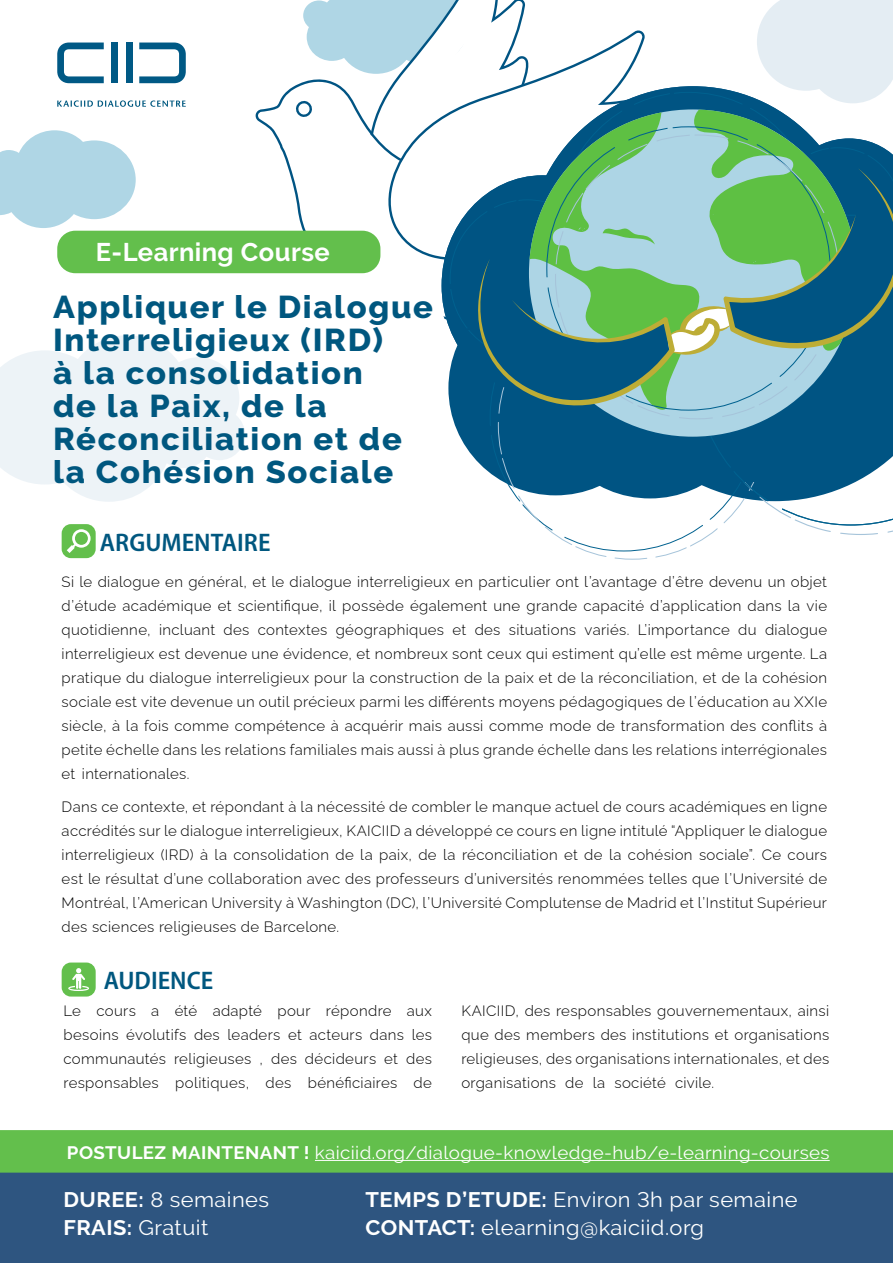
<style>
.page{position:relative;width:893px;height:1263px;background:#fff}
.page>*{position:absolute;margin:0;border:0;box-sizing:border-box;transform-origin:0 0}
.Titles{font:800 31.5px/33px "Raleway";letter-spacing:.05em;color:#00577f;scale:1.04 1}
.Titles-2{font:25.5px "Myriad Variable Concept";color:#00577f;scale:1.04 1}
.Body{font:700 25.5px "Raleway";letter-spacing:.015em;color:#fff}
.Titles-3{font:21px "Raleway";letter-spacing:.02em;color:#fff;scale:1.04 1}
.Titles-4{font:18px "Raleway";letter-spacing:.02em;color:#fff;scale:1.04 1}
.Body-2{font:100 15px/24px "Raleway";letter-spacing:.025em;color:#000;text-align:right}
.s1{font-weight:700}
</style>
<div class="page">
<svg style="left:0;top:335px;width:245px;height:167px"></svg>
<svg style="left:255px;top:85px;width:40px;height:189px"></svg>
<div style="left:448px;top:281px;width:215px;height:214px;background:#005483;border-radius:50%"></div>
<div style="left:543px;top:284px;width:214px;height:214px;background:#005483;border-radius:50%"></div>
<svg style="left:695px;top:411px;width:198px;height:114px"></svg>
<div style="left:529px;top:109px;width:327px;height:328px;background:#add5e5;border-radius:50%"></div>
<svg style="left:0;top:130px;width:136px;height:98px"></svg>
<svg style="left:295px;top:0;width:598px;height:411px"></svg>
<div style="left:57px;top:231px;width:323px;height:42px;background:#63bf4c;border-radius:18px"></div>
<svg style="left:57px;top:43px;width:47px;height:40px"></svg>
<svg style="left:139px;top:43px;width:47px;height:40px"></svg>
<div style="left:111px;top:43px;width:6px;height:40px;background:#005985"></div>
<div style="left:126px;top:43px;width:6px;height:40px;background:#005985"></div>
<svg style="left:57px;top:100px;width:129px;height:7px"></svg>
<div style="left:0;top:1139px;width:893px;height:124px;background:#2e5580"></div>
<div style="left:0;top:1130px;width:893px;height:42px;background:#63bf4c"></div>
<hr style="left:315px;top:1160px;width:515px;height:1px;background:#fff">
<div style="left:62px;top:962px;width:34px;height:34px;background:#63bf4c;border-radius:9px"></div>
<svg style="left:68px;top:968px;width:21px;height:23px"></svg>
<div style="left:62px;top:524px;width:34px;height:34px;background:#63bf4c;border-radius:9px"></div>
<svg style="left:67px;top:529px;width:24px;height:24px"></svg>
<div style="left:75px;top:532px;width:13px;height:13px;background:#63bf4c;border-radius:50%"></div>
<p class="Body" style="left:96px;top:238px;width:235px">E-Learning Course</p>
<p class="Titles" style="left:53px;top:291px;width:367px">Appliquer le Dialogue<br>Interreligieux (IRD(<br>à la consolidation<br>de la Paix, de la<br>Réconciliation et de la Cohésion Sociale</p>
<p class="Titles-2" style="left:100px;top:527px;width:166px">ARGUMENTAIRE</p>
<p class="Body-2" style="left:62px;top:568px;width:767px">Si le dialogue en général, et le dialogue interreligieux en particulier ont ’l avantage d’être devenu un objet d’étude académique et scientifique, il possède également une grande capacité d’application dans la vie dialogue</p>
<p class="Body-2" style="left:62px;top:616px;width:767px;text-align:left">quotidienne,<br>interreligieux est devenue une évidence, et nombreux sont ceux qui estiment qu’elle est même urgente. La pratique du dialogue interreligieux pour la construction de la paix et de la réconciliation, et de la cohésion sociale est vite devenue un outil précieux parmi les différents moyens pédagogiques de ’l éducation au XXIe siècle à, la fois comme compétence à acquérir mais aussi comme mode de transformation des conflits à petite échelle dans les relations familiales mais aussi à plus grande échelle dans les relations interrégionales et internationales.</p>
<p class="Body-2" style="left:62px;top:793px;width:767px;text-align:justify">Dans ce contexte, et répondant laà nécessité de combler le manque actuel de cours académiques en ligne accrédités sur le dialogue interreligieux, KAICIID a développé ce cours en ligne intitulé “Appliquer le dialogue interreligieux (IRD) à la consolidation de la paix, de la réconciliation et de la cohésion sociale .” Ce cours est le résultat d’une collaboration avec des professeurs d’universités renommées telles que ’l Université de Montréal ’l, American University à Washington (DC ’l,) Université Complutense de Madrid et ’l Institut Supérieur des sciences religieuses de Barcelone.</p>
<p class="Body-2" style="left:159px;top:616px;width:58px">incluant</p>
<p class="Body-2" style="left:224px;top:616px;width:27px">des</p>
<p class="Body-2" style="left:336px;top:616px;width:110px">géographiques</p>
<p class="Body-2" style="left:475px;top:616px;width:27px">des</p>
<p class="Body-2" style="left:509px;top:616px;width:69px">situations</p>
<p class="Body-2" style="left:584px;top:616px;width:147px">variés ’L. importance</p>
<p class="Body-2" style="left:738px;top:616px;width:20px">du</p>
<p class="Body-2" style="left:258px;top:616px;width:71px">contextes</p>
<p class="Body-2" style="left:453px;top:616px;width:15px">et</p>
<p class="Body-2" style="left:64px;top:996px;width:19px">Le</p>
<p class="Titles-2" style="left:104px;top:965px;width:107px">AUDIENCE</p>
<p class="Body-2" style="left:96px;top:996px;width:41px">cours</p>
<p class="Body-2" style="left:151px;top:996px;width:10px">a</p>
<p class="Body-2" style="left:175px;top:996px;width:24px">été</p>
<p class="Body-2" style="left:213px;top:996px;width:51px">adapté</p>
<p class="Body-2" style="left:277px;top:996px;width:35px">pour</p>
<p class="Body-2" style="left:326px;top:996px;width:67px">répondre</p>
<p class="Body-2" style="left:407px;top:996px;width:27px">aux</p>
<p class="Body-2" style="left:64px;top:1020px;width:57px">besoins</p>
<p class="Body-2" style="left:126px;top:1020px;width:62px">évolutifs</p>
<p class="Body-2" style="left:194px;top:1020px;width:27px">des</p>
<p class="Body-2" style="left:228px;top:1020px;width:54px">leaders</p>
<p class="Body-2" style="left:288px;top:1020px;width:15px">et</p>
<p class="Body-2" style="left:310px;top:1020px;width:54px">acteurs</p>
<p class="Body-2" style="left:370px;top:1020px;width:36px">dans</p>
<p class="Body-2" style="left:412px;top:1020px;width:22px">les</p>
<p class="Body-2" style="left:64px;top:1044px;width:104px">communautés</p>
<p class="Body-2" style="left:64px;top:1068px;width:97px">responsables</p>
<p class="Body-2" style="left:174px;top:1044px;width:79px">religieuses</p>
<p class="Body-2" style="left:175px;top:1068px;width:76px">politiques,</p>
<p class="Body-2" style="left:259px;top:1044px;width:5px">,</p>
<p class="Body-2" style="left:271px;top:1044px;width:27px">des</p>
<p class="Body-2" style="left:266px;top:1068px;width:27px">des</p>
<p class="Body-2" style="left:305px;top:1044px;width:73px">décideurs</p>
<p class="Body-2" style="left:384px;top:1044px;width:15px">et</p>
<p class="Body-2" style="left:406px;top:1044px;width:27px">des</p>
<p class="Body-2" style="left:308px;top:1068px;width:91px">bénéficiaires</p>
<p class="Body-2" style="left:414px;top:1068px;width:20px">de</p>
<p class="Body-2" style="left:461px;top:996px;width:369px">KAICIID, des responsables gouvernementaux, ainsi</p>
<p class="Body-2" style="left:461px;top:1020px;width:369px">que des members des institutions et organisations</p>
<p class="Body-2" style="left:461px;top:1044px;width:369px">religieuses, des organisations internationales, et des</p>
<p class="Body-2" style="left:675px;top:1068px;width:41px">civile.</p>
<p class="Body-2" style="left:461px;top:1068px;width:96px">organisations</p>
<p class="Body-2" style="left:565px;top:1068px;width:20px">de</p>
<p class="Body-2" style="left:593px;top:1068px;width:14px">la</p>
<p class="Body-2" style="left:614px;top:1068px;width:53px">société</p>
<p class="Titles-4" style="left:67px;top:1142px;width:735px"><span class="s1">POSTULEZ MAINTENANT !</span> kaiciid.org/dialogue-knowledge-hub/e-learning-courses</p>
<p class="Titles-3" style="left:64px;top:1188px;width:199px"><span class="s1">DUREE</span> 8<span class="s1">:</span> semaines</p>
<p class="Titles-3" style="left:64px;top:1215px;width:141px"><span class="s1">FRAIS:</span> Gratuit</p>
<p class="Titles-3" style="left:366px;top:1188px;width:417px"><span class="s1">TEMPS D’ETUDE:</span> Environ 3h par semaine</p>
<p class="Titles-3" style="left:366px;top:1215px;width:327px"><span class="s1">CONTACT:</span> elearning@kaiciid.org</p>
</div>
